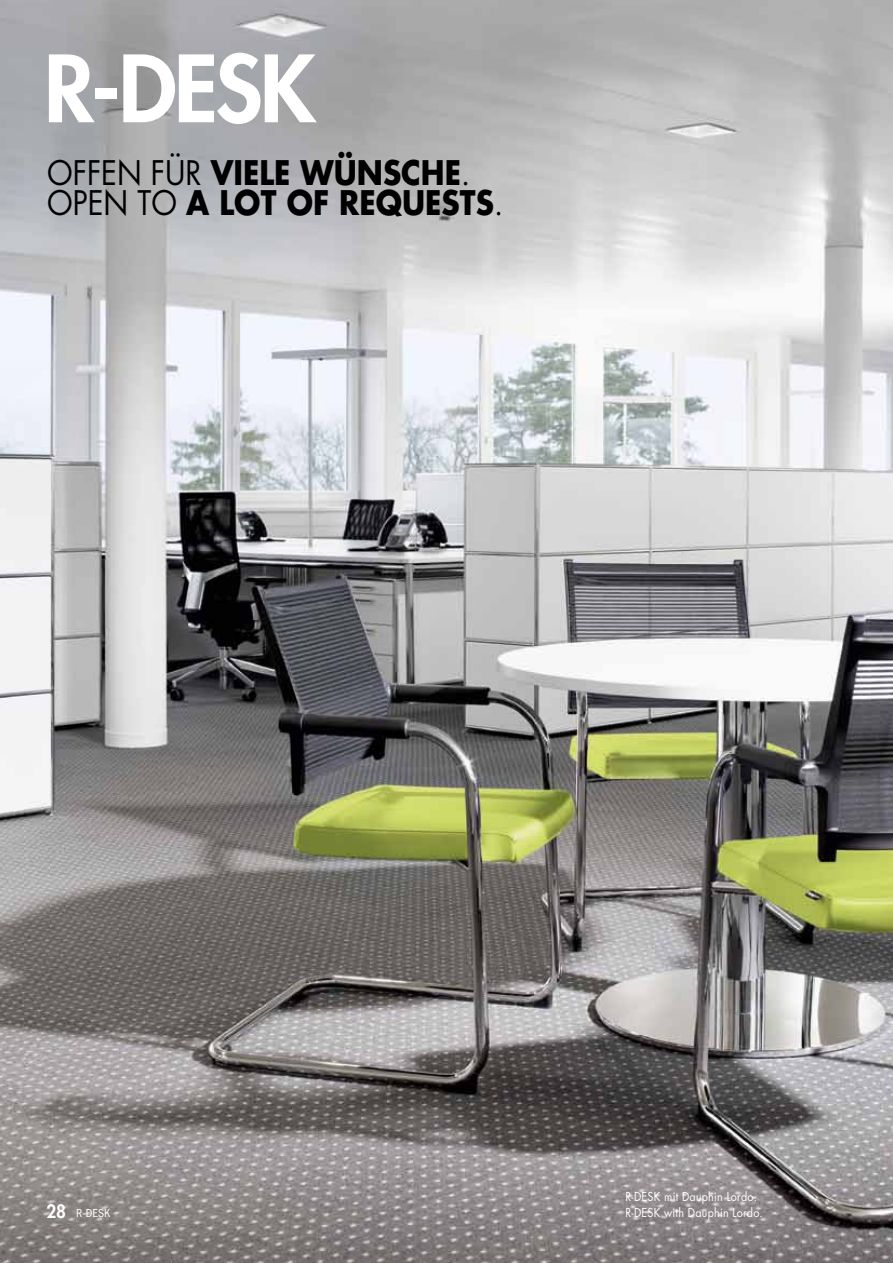
<style>
.page{position:relative;width:893px;height:1263px;background:#fff}
.page>*{position:absolute;margin:0;border:0;box-sizing:border-box;transform-origin:0 0}
.t1{font:800 90px "Futura";color:#fff}
.t2{font:700 33px/30px "Futura";color:#000;scale:.9 1}
.t3{font:12px/16.5px "Futura";letter-spacing:.02em;color:#fff;scale:.9 1}
.t4{font:condensed 12px "Franklin Gothic LT";color:#fff}
.s1{font-weight:400}
.s2{font-family:"Futura";font-weight:800;font-stretch:normal;font-size:18px}
</style>
<div class="page">
<img style="left:0;top:0;width:893px;height:1263px">
<h1 class="t1" style="left:44px;top:32px;width:273px">R-DESK</h1>
<h2 class="t2" style="left:47px;top:157px;width:508px"><span class="s1">Offen für</span> VIELE WÜNSCHE<span class="s1">.<br>Op en to</span> A LOT OF REQUESTS<span class="s1">.</span></h2>
<p class="t4" style="left:46px;top:1206px;width:47px"><span class="s2">28</span> R-desk</p>
<p class="t3" style="left:625px;top:1188px;width:154px">R-Desk mit Dauphin Lordo.<br>R-Desk with Dauphin Lordo.</p>
</div>
